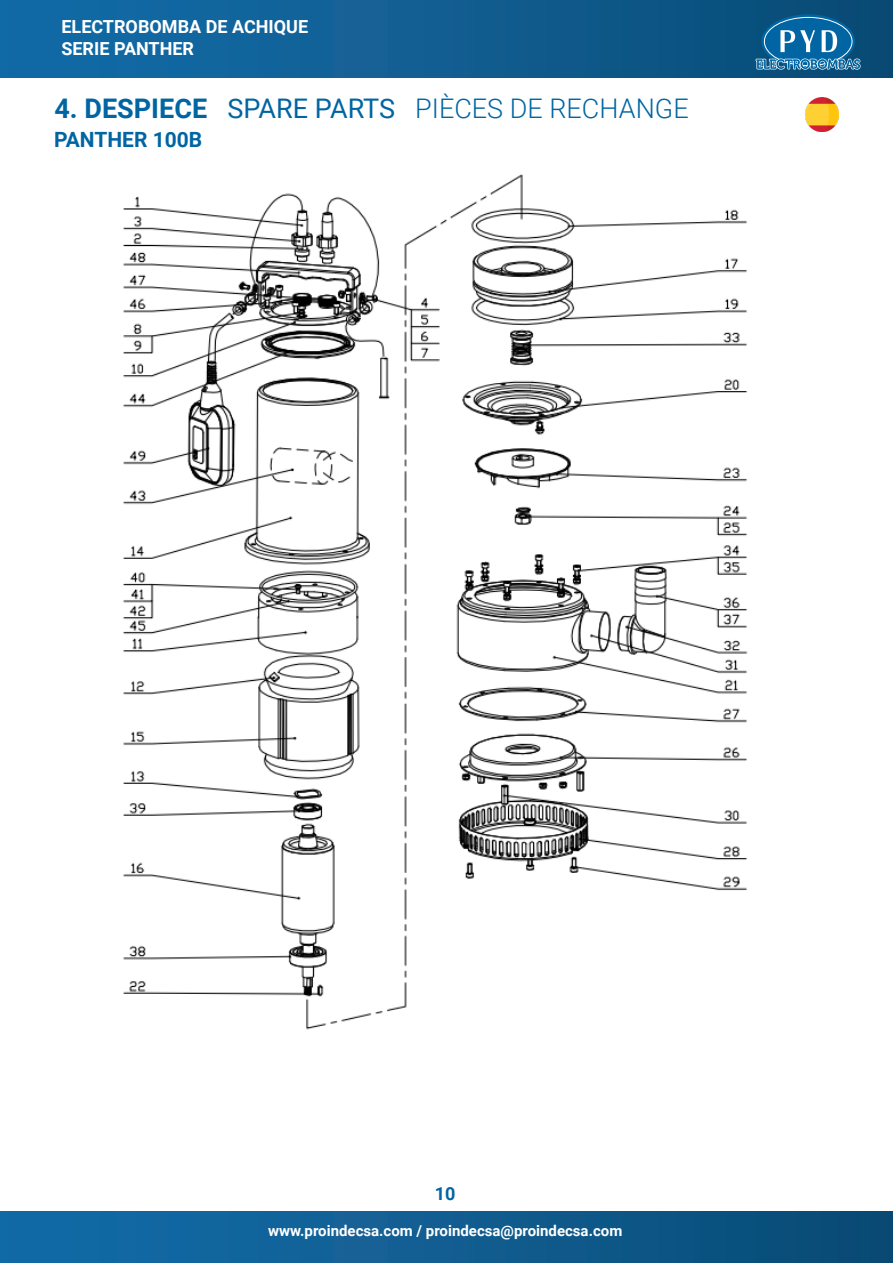
<style>
.page{position:relative;width:893px;height:1263px;background:#fff}
.page>*{position:absolute;margin:0;border:0;box-sizing:border-box;transform-origin:0 0}
.t1{font:300 27px "Roboto";color:#0065a2}
.t2{font:700 21px "Roboto";color:#0065a2}
.t3{font:700 18px/21.6px "Roboto";color:#fff}
.t4{font:700 18px "Roboto";color:#0065a2}
.t5{font:700 15px "Roboto";color:#fff}
.s1{font-weight:700}
.s2{font-weight:400}
</style>
<div class="page">
<div style="left:0;top:0;width:893px;height:77px;background:linear-gradient(to right,#146daa,#0a4b75)"></div>
<div style="left:0;top:1211px;width:893px;height:52px;background:linear-gradient(to right,#146daa,#0a4b75)"></div>
<svg style="left:761px;top:14px;width:94px;height:54px"></svg>
<svg style="left:755px;top:28px;width:106px;height:70px"></svg>
<img style="left:805px;top:98px;width:34px;height:33px">
<img style="left:123px;top:174px;width:625px;height:856px">
<p class="t3" style="left:61px;top:16px;width:248px">ELECTROBOMBA DE ACHIQUE<br>SERIE PANTHER</p>
<p class="t1" style="left:54px;top:90px;width:636px"><span class="s1">4. DESPIECE</span> <span class="s2">SPARE PARTS</span> PIÈCES DE RECHANGE</p>
<p class="t2" style="left:54px;top:125px;width:150px">PANTHER 100B</p>
<p class="t4" style="left:435px;top:1181px;width:22px">10</p>
<p class="t5" style="left:268px;top:1220px;width:356px">www.proindecsa.com / proindecsa@proindecsa.com</p>
</div>
